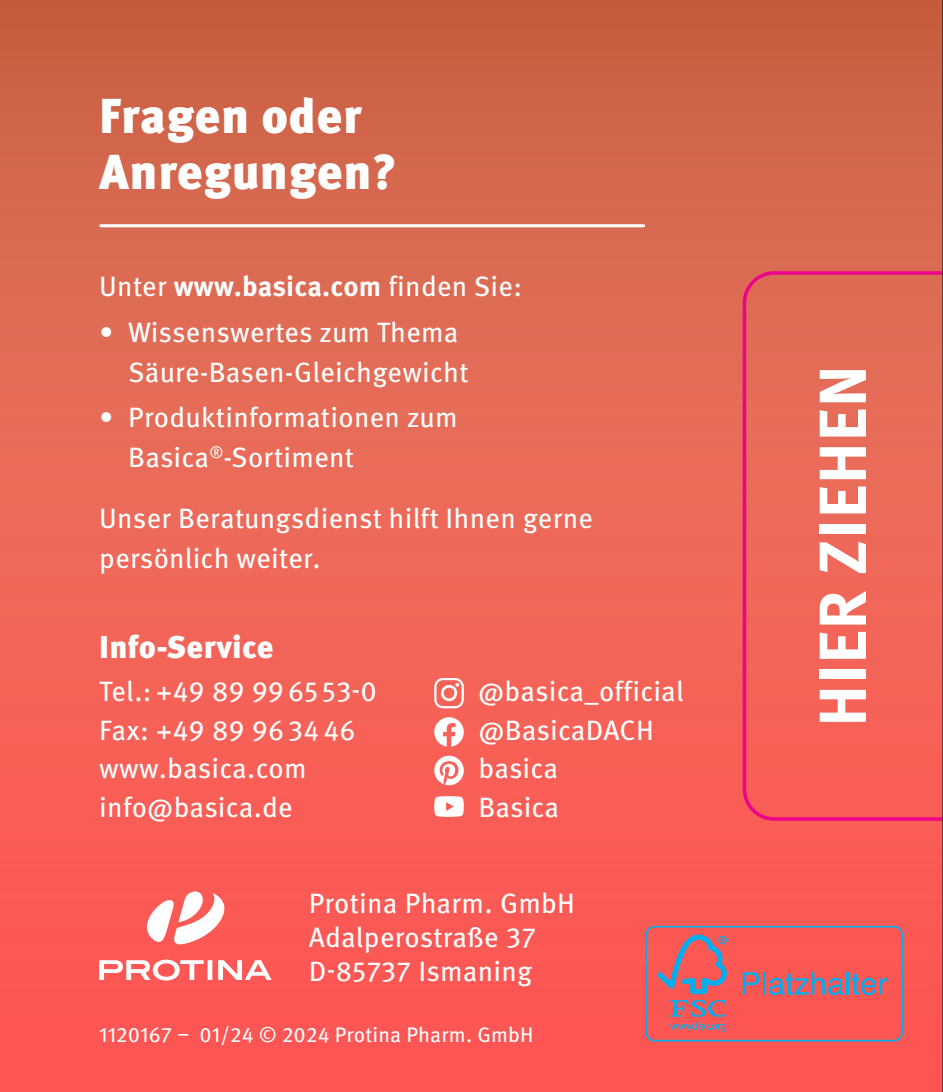
<style>
.page{position:relative;width:943px;height:1092px;background:#fff}
.page>*{position:absolute;margin:0;border:0;box-sizing:border-box;transform-origin:0 0}
.t1{font:700 66.5px "Meta Pro";letter-spacing:.01em;color:#fff}
.t2{font:900 49px/56px "Meta Pro";letter-spacing:.01em;color:#fff}
.t3{font:900 31.5px "Meta Pro";letter-spacing:.01em;color:#fff}
.t4{font:28px/38.5px "Meta Pro";letter-spacing:.01em;color:#fff}
.t5{font:21px "Meta Pro";letter-spacing:.01em;color:#fff}
.s1{font-weight:700}
</style>
<div class="page">
<div style="left:0;top:0;width:943px;height:1091px;background:linear-gradient(to bottom,#cd6b4c,#ff5a5a)"></div>
<svg style="left:99px;top:959px;width:172px;height:21px"></svg>
<svg style="left:146px;top:891px;width:80px;height:55px"></svg>
<svg style="left:434px;top:678px;width:29px;height:30px"></svg>
<svg style="left:434px;top:717px;width:30px;height:29px"></svg>
<svg style="left:434px;top:755px;width:30px;height:30px"></svg>
<svg style="left:434px;top:796px;width:30px;height:20px"></svg>
<hr style="left:101px;top:224px;width:542px;height:3px;background:#fff">
<svg style="left:741px;top:269px;width:201px;height:553px;background:#ec6458"></svg>
<div style="left:645px;top:925px;width:258px;height:116px;border:2px solid #00aeef;border-radius:9px"></div>
<svg style="left:657px;top:934px;width:70px;height:97px;background:#c36a76"></svg>
<svg style="left:742px;top:972px;width:17px;height:22px"></svg>
<hr style="left:763px;top:972px;width:2px;height:22px;background:#00aeef">
<svg style="left:769px;top:972px;width:74px;height:23px;background:#a87387"></svg>
<hr style="left:846px;top:972px;width:3px;height:22px;background:#00aeef">
<svg style="left:851px;top:973px;width:36px;height:22px"></svg>
<hr style="left:942px;top:0;width:1px;height:1091px;background:#000">
<h2 class="t2" style="left:99px;top:86px;width:299px">Fragen oder<br>Anregungen?</h2>
<p class="t4" style="left:99px;top:265px;width:424px">Unter <span class="s1">www.basica.com</span> finden Sie:</p>
<p class="t4" style="left:128px;top:310px;width:342px;line-height:40.2px;text-indent:-29px">• Wissenswertes zum Thema<br>Säure-Basen-Gleichgewicht</p>
<p class="t4" style="left:128px;top:395px;width:331px;line-height:40.2px;text-indent:-29px">• Produktinformationen zum<br>Basica<sup>®</sup>-Sortiment</p>
<p class="t4" style="left:99px;top:496px;width:495px;line-height:40.2px">Unser Beratungsdienst hilft Ihnen gerne persönlich weiter.</p>
<p class="t3" style="left:99px;top:621px;width:176px">Info-Service</p>
<p class="t4" style="left:99px;top:670px;width:279px">Tel.: +49 89 99 65 53-0<br>Fax: +49 89 96 34 46 www.basica.com info@basica.de</p>
<p class="t4" style="left:478px;top:670px;width:207px">@basica_official @BasicaDACH basica<br>Basica</p>
<p class="t4" style="left:309px;top:883px;width:268px;line-height:33.9px">Protina Pharm. GmbH<br>Adalperostraße 37<br>D-85737 Ismaning</p>
<p class="t5" style="left:99px;top:1018px;width:436px">1120167 – 01/24 © 2024 Protina Pharm. GmbH</p>
<h1 class="t1" style="left:790px;top:726px;width:363px;rotate:-90deg">HIER ZIEHEN</h1>
</div>
